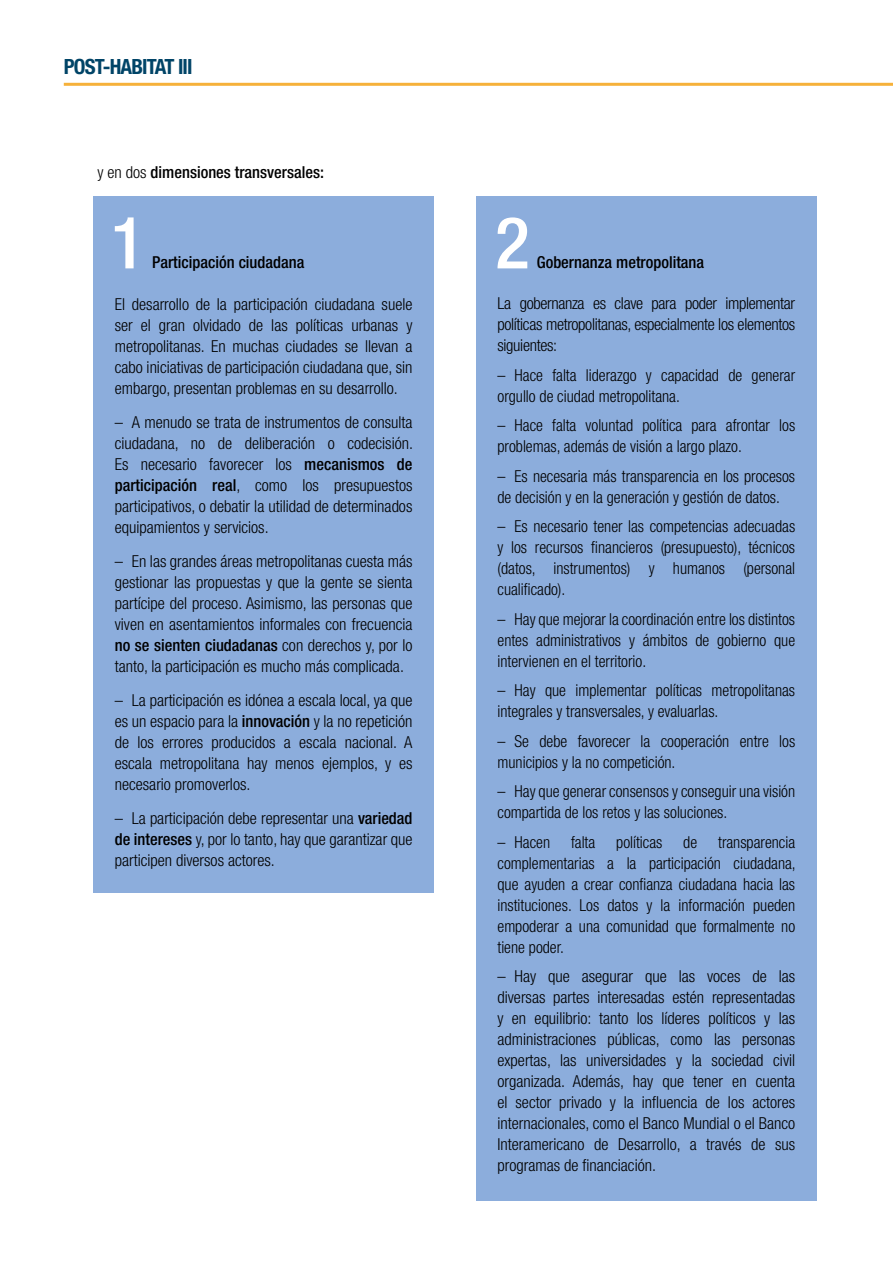
<style>
.page{position:relative;width:893px;height:1263px;background:#fff}
.page>*{position:absolute;margin:0;border:0;box-sizing:border-box;transform-origin:0 0}
.t1{font:500 condensed 72px "Helvetica Neue LT Std";color:#fff}
.t2{font:700 condensed 21px "Helvetica Neue LT Std";letter-spacing:-.04em;color:#004467}
.t3{font:300 condensed 16.5px/21px "Helvetica Neue LT Std";color:#000;text-align:justify}
.t4{font:500 condensed 16.5px "Helvetica Neue LT Std";color:#000}
.s1{font-weight:300}
.s2{font-weight:500}
</style>
<div class="page">
<hr style="left:64px;top:83px;width:829px;height:3px;background:#f6b13a">
<div style="left:94px;top:196px;width:340px;height:697px;background:#8caddc"></div>
<div style="left:476px;top:196px;width:340px;height:1004px;background:#8caddc"></div>
<p class="t2" style="left:64px;top:54px;width:130px">POST-HABITAT III</p>
<p class="t4" style="left:98px;top:162px;width:228px"><span class="s1">y en dos</span> dimensiones transversales:</p>
<h1 class="t1" style="left:110px;top:200px;width:36px">1</h1>
<p class="t4" style="left:152px;top:253px;width:154px">Participación ciudadana</p>
<p class="t3" style="left:115px;top:294px;width:299px">El desarrollo de la participación ciudadana suele ser el gran olvidado de las políticas urbanas y metropolitanas. En muchas ciudades se llevan a cabo iniciativas de participación ciudadana que, sin embargo, presentan problemas en su desarrollo.</p>
<p class="t3" style="left:115px;top:412px;width:300px">– A menudo se trata de instrumentos de consulta ciudadana, no de deliberación o codecisión.<br>Es necesario favorecer los <span class="s2">mecanismos de participación real</span>, como los presupuestos participativos, o debatir la utilidad de determinados equipamientos y servicios.</p>
<p class="t3" style="left:115px;top:550px;width:299px">– En las grandes áreas metropolitanas cuesta más gestionar las propuestas y que la gente se sienta partícipe del proceso. Asimismo, las personas que viven en asentamientos informales con frecuencia <span class="s2">no se sienten ciudadanas</span> con derechos y, por lo tanto, la participación es mucho más complicada.</p>
<p class="t3" style="left:115px;top:689px;width:299px">– La participación es idónea a escala local, ya que es un espacio para la <span class="s2">innovación</span> y la no repetición de los errores producidos a escala nacional. A escala metropolitana hay menos ejemplos, y es necesario promoverlos.</p>
<p class="t3" style="left:115px;top:807px;width:299px">– La participación debe representar una <span class="s2">variedad de intereses</span> y, por lo tanto, hay que garantizar que participen diversos actores.</p>
<h1 class="t1" style="left:495px;top:200px;width:36px">2</h1>
<p class="t4" style="left:537px;top:253px;width:169px">Gobernanza metropolitana</p>
<p class="t3" style="left:497px;top:293px;width:299px">La gobernanza es clave para poder implementar políticas metropolitanas, especialmente los elementos siguientes:</p>
<p class="t3" style="left:497px;top:364px;width:299px">– Hace falta liderazgo y capacidad de generar orgullo de ciudad metropolitana.</p>
<p class="t3" style="left:497px;top:415px;width:299px">– Hace falta voluntad política para afrontar los problemas, además de visión a largo plazo.</p>
<p class="t3" style="left:497px;top:465px;width:299px">– Es necesaria más transparencia en los procesos de decisión y en la generación y gestión de datos.</p>
<p class="t3" style="left:497px;top:516px;width:299px">– Es necesario tener las competencias adecuadas y los recursos financieros (presupuesto), técnicos (datos, instrumentos) y humanos (personal cualificado).</p>
<p class="t3" style="left:497px;top:608px;width:299px">– Hay que mejorar la coordinación entre los distintos entes administrativos y ámbitos de gobierno que intervienen en el territorio.</p>
<p class="t3" style="left:497px;top:680px;width:299px">– Hay que implementar políticas metropolitanas integrales y transversales, y evaluarlas.</p>
<p class="t3" style="left:497px;top:730px;width:299px">– Se debe favorecer la cooperación entre los municipios y la no competición.</p>
<p class="t3" style="left:497px;top:781px;width:299px">– Hay que generar consensos y conseguir una visión compartida de los retos y las soluciones.</p>
<p class="t3" style="left:497px;top:831px;width:54px">– Hacen</p>
<p class="t3" style="left:571px;top:831px;width:26px">falta</p>
<p class="t3" style="left:616px;top:831px;width:48px">políticas</p>
<p class="t3" style="left:683px;top:831px;width:15px">de</p>
<p class="t3" style="left:497px;top:831px;width:300px;text-indent:221px">transparencia complementarias a la participación ciudadana, que ayuden a crear confianza ciudadana hacia las instituciones. Los datos y la información pueden empoderar a una comunidad que formalmente no tiene poder.</p>
<p class="t3" style="left:497px;top:966px;width:299px">– Hay que asegurar que las voces de las diversas partes interesadas estén representadas y en equilibrio: tanto los líderes políticos y las administraciones públicas, como las personas expertas, las universidades y la sociedad civil organizada. Además, hay que tener en cuenta el sector privado y la influencia de los actores internacionales, como el Banco Mundial o el Banco Interamericano de Desarrollo, a través de sus programas de financiación.</p>
</div>
